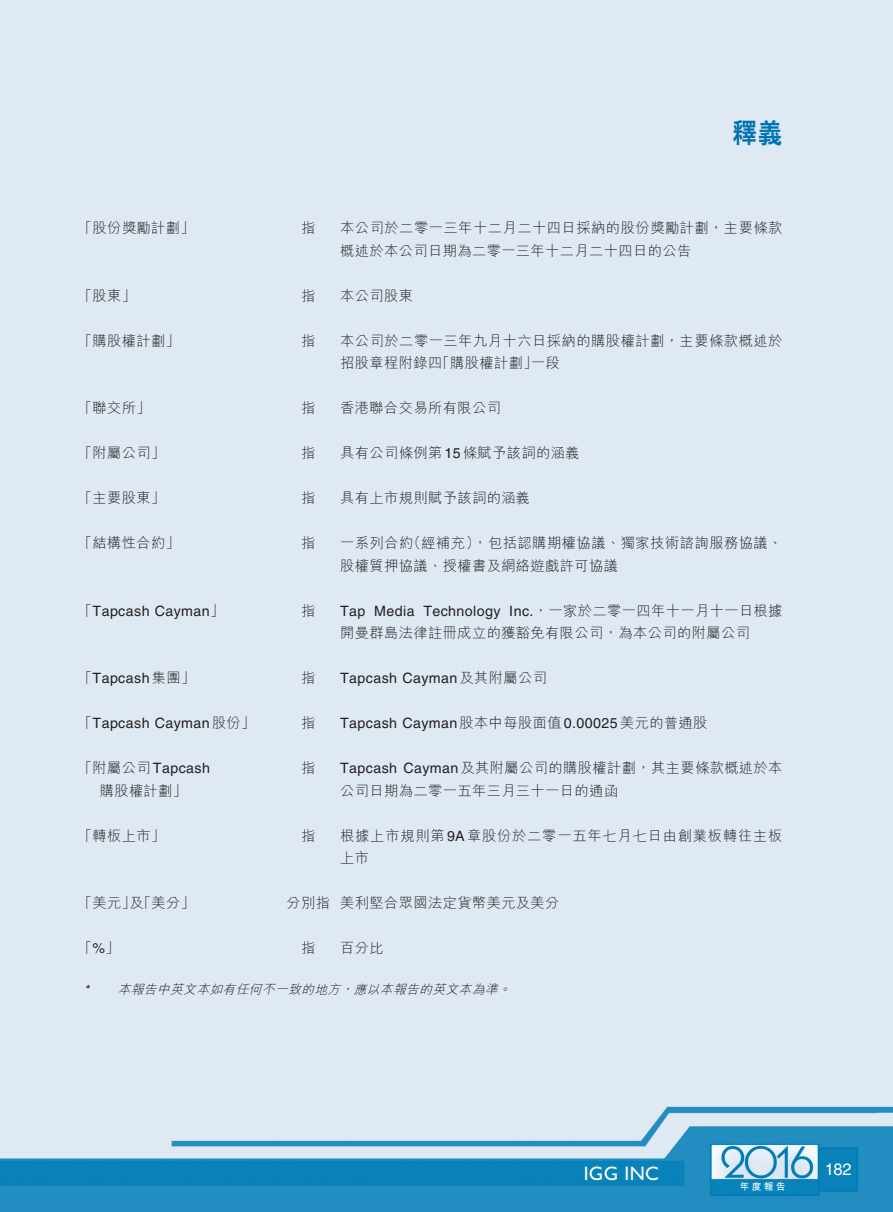
<style>
.page{position:relative;width:893px;height:1212px;background:#dee9f4}
.page>*{position:absolute;margin:0;border:0;box-sizing:border-box;transform-origin:0 0}
.t1{font:800 27px "C Hei 2 HK";color:#0073ae;scale:.9 1}
.t2{font:19.5px "Gill Sans Std";letter-spacing:.02em;color:#fff}
.t3{font:16.5px "Helvetica LT Std";color:#fff}
.t4{font:300 14.25px "M Hei HK";letter-spacing:.03em;color:#231f20}
.t5{font:14.25px "Helvetica LT Std";letter-spacing:.03em;color:#231f20}
.t6{font:300 14.25px "M Hei HK";letter-spacing:.055em;color:#231f20}
.t7{font:italic 300 12.75px "M Hei HK";color:#231f20}
.t8{font:italic 12.75px "Helvetica LT Std";color:#231f20}
.t9{font:700 9.75px "M Hei HK";color:#fff}
.s1{font-family:"Helvetica LT Std";font-weight:400}
.s2{font-family:"M Hei HK";font-weight:300}
</style>
<div class="page">
<h1 class="t1" style="left:733px;top:120px;width:57px">釋義</h1>
<p class="t4" style="left:78px;top:221px;width:118px">「股份獎勵計劃」</p>
<p class="t4" style="left:301px;top:221px;width:16px">指</p>
<p class="t4" style="left:340px;top:221px;width:444px">本公司於二零一三年十二月二十四日採納的股份獎勵計劃，主要條款</p>
<p class="t4" style="left:78px;top:288px;width:60px">「股東」</p>
<p class="t4" style="left:301px;top:288px;width:16px">指</p>
<p class="t4" style="left:340px;top:243px;width:353px">概述於本公司日期為二零一三年十二月二十四日的公告</p>
<p class="t4" style="left:340px;top:288px;width:74px">本公司股東</p>
<p class="t4" style="left:78px;top:333px;width:104px">「購股權計劃」</p>
<p class="t4" style="left:301px;top:333px;width:16px">指</p>
<p class="t4" style="left:340px;top:333px;width:444px">本公司於二零一三年九月十六日採納的購股權計劃，主要條款概述於</p>
<p class="t4" style="left:78px;top:401px;width:74px">「聯交所」</p>
<p class="t4" style="left:301px;top:401px;width:16px">指</p>
<p class="t4" style="left:340px;top:356px;width:104px">招股章程附錄四</p>
<p class="t4" style="left:340px;top:401px;width:162px">香港聯合交易所有限公司</p>
<p class="t4" style="left:436px;top:356px;width:104px">「購股權計劃」</p>
<p class="t4" style="left:531px;top:356px;width:30px">一段</p>
<p class="t4" style="left:78px;top:446px;width:89px">「附屬公司」</p>
<p class="t4" style="left:301px;top:446px;width:16px">指</p>
<p class="t4" style="left:340px;top:446px;width:241px">具有公司條例第 <span class="s1">15</span>條賦予該詞的涵義</p>
<p class="t4" style="left:78px;top:491px;width:89px">「主要股東」</p>
<p class="t4" style="left:301px;top:491px;width:16px">指</p>
<p class="t4" style="left:340px;top:491px;width:192px">具有上市規則賦予該詞的涵義</p>
<p class="t4" style="left:78px;top:536px;width:104px">「結構性合約」</p>
<p class="t4" style="left:301px;top:536px;width:16px">指</p>
<p class="t4" style="left:407px;top:536px;width:377px">（經補充，）包括認購期權協議、獨家技術諮詢服務協議、</p>
<p class="t4" style="left:340px;top:536px;width:75px">一系列合約</p>
<p class="t5" style="left:78px;top:603px;width:148px"><span class="s2">「</span>Tapcash Cayman<span class="s2">」</span></p>
<p class="t4" style="left:301px;top:603px;width:16px">指</p>
<p class="t4" style="left:340px;top:558px;width:279px">股權質押協議、授權書及網絡遊戲許可協議</p>
<p class="t4" style="left:509px;top:603px;width:275px"><span class="s1">Inc.</span>，一家於二零一四年十一月十一日根據</p>
<p class="t5" style="left:340px;top:603px;width:27px">Tap</p>
<p class="t5" style="left:374px;top:603px;width:42px">Media</p>
<p class="t5" style="left:423px;top:603px;width:79px">Technology</p>
<p class="t5" style="left:78px;top:670px;width:119px"><span class="s2">「</span>Tapcash<span class="s2">集團」</span></p>
<p class="t4" style="left:301px;top:671px;width:16px">指</p>
<p class="t4" style="left:340px;top:626px;width:411px">開曼群島法律註冊成立的獲豁免有限公司，為本公司的附屬公司</p>
<p class="t5" style="left:340px;top:670px;width:208px">Tapcash Cayman<span class="s2">及其附屬公司</span></p>
<p class="t5" style="left:78px;top:715px;width:179px"><span class="s2">「</span>Tapcash Cayman<span class="s2">股份」</span></p>
<p class="t5" style="left:78px;top:760px;width:134px"><span class="s2">「附屬公司</span>Tapcash</p>
<p class="t4" style="left:100px;top:783px;width:89px">購股權計劃「</p>
<p class="t4" style="left:78px;top:828px;width:89px">「轉板上市」</p>
<p class="t4" style="left:301px;top:716px;width:16px">指</p>
<p class="t4" style="left:301px;top:761px;width:16px">指</p>
<p class="t4" style="left:301px;top:828px;width:16px">指</p>
<p class="t5" style="left:340px;top:715px;width:369px">Tapcash Cayman<span class="s2">股本中每股面值</span>0.00025<span class="s2">美元的普通股</span></p>
<p class="t4" style="left:340px;top:761px;width:444px"><span class="s1">Tapcash Cayman</span>及其附屬公司的購股權計劃，其主要條款概述於本</p>
<p class="t4" style="left:340px;top:783px;width:279px">公司日期為二零一五年三月三十一日的通函</p>
<p class="t6" style="left:340px;top:828px;width:444px">根據上市規則第<span class="s1">9A</span>章股份於二零一五年七月七日由創業板轉往主板</p>
<p class="t4" style="left:78px;top:896px;width:119px">「美元 「及」 美分」</p>
<p class="t4" style="left:286px;top:896px;width:45px">分別指</p>
<p class="t4" style="left:340px;top:851px;width:30px">上市</p>
<p class="t4" style="left:340px;top:896px;width:221px">美利堅合眾國法定貨幣美元及美分</p>
<p class="t4" style="left:78px;top:941px;width:43px">「<span class="s1">%</span>」</p>
<p class="t4" style="left:301px;top:941px;width:16px">指</p>
<p class="t4" style="left:340px;top:941px;width:45px">百分比</p>
<p class="t8" style="left:84px;top:982px;width:10px">*</p>
<p class="t7" style="left:118px;top:982px;width:227px">本報告中英文本如有任何不一致的地方</p>
<p class="t7" style="left:354px;top:982px;width:149px">應以本報告的英文本為準</p>
<p class="t7" style="left:498px;top:982px;width:18px">。</p>
<p class="t7" style="left:341px;top:982px;width:18px">，</p>
<h2 class="t2" style="left:584px;top:1162px;width:77px">IGG INC</h2>
<p class="t3" style="left:825px;top:1159px;width:28px">182</p>
<p class="t9" style="left:740px;top:1179px;width:47px">年度報告</p>
</div>
